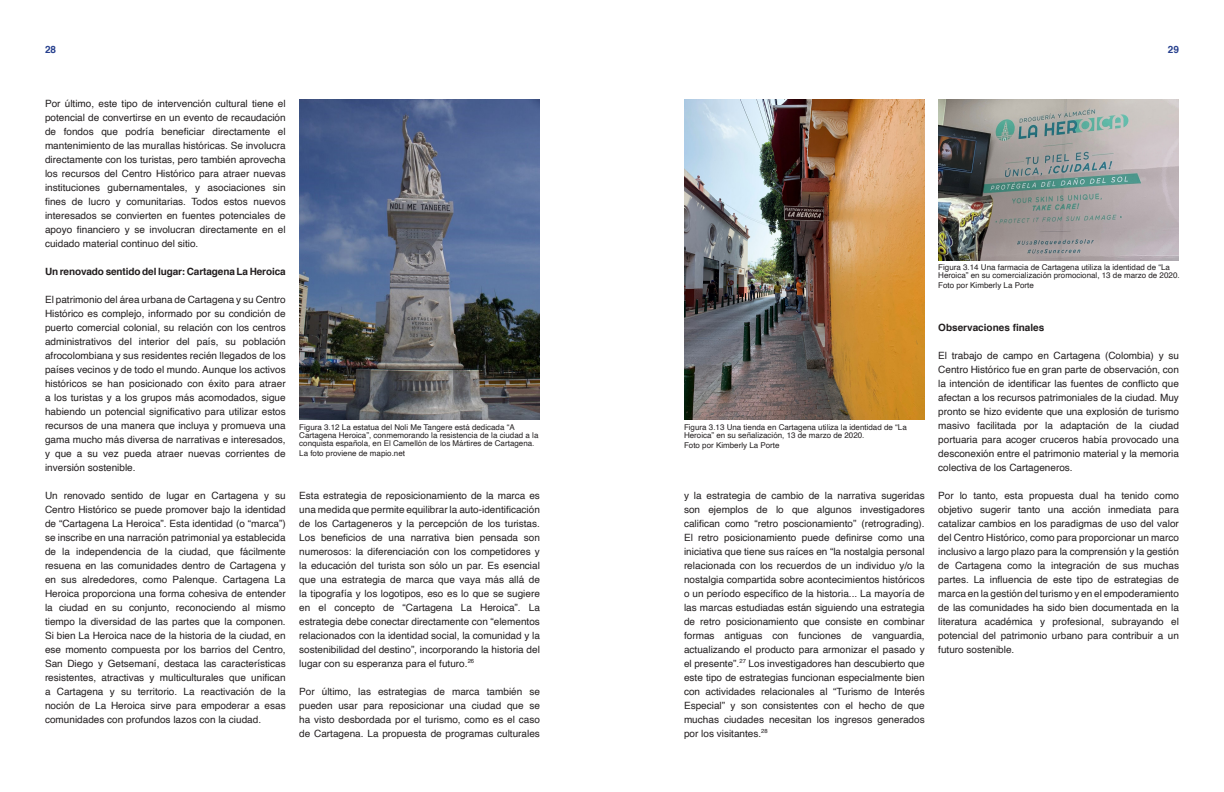
<style>
.page{position:relative;width:1224px;height:792px;background:#fff}
.page>*{position:absolute;margin:0;border:0;box-sizing:border-box;transform-origin:0 0}
.t1{font:10px/14px "Helvetica";color:#231f20;text-align:justify}
.t2{font:700 10px "Helvetica";letter-spacing:-.01em;color:#231f20}
.t3{font:700 10px "Helvetica";color:#27408e}
.t4{font:8px/8px "Helvetica";color:#231f20}
</style>
<div class="page">
<img style="left:299px;top:99px;width:241px;height:321px">
<img style="left:684px;top:99px;width:241px;height:321px">
<img style="left:938px;top:99px;width:241px;height:161px">
<p class="t3" style="left:45px;top:41px;width:13px">28</p>
<p class="t3" style="left:1168px;top:41px;width:13px">29</p>
<p class="t1" style="left:45px;top:96px;width:242px">Por último, este tipo de intervención cultural tiene el potencial de convertirse en un evento de recaudación de fondos que podría beneficiar directamente el mantenimiento de las murallas históricas. Se involucra directamente con los turistas, pero también aprovecha los recursos del Centro Histórico para atraer nuevas instituciones gubernamentales, y asociaciones sin fines de lucro y comunitarias. Todos estos nuevos interesados se convierten en fuentes potenciales de apoyo financiero y se involucran directamente en el cuidado material continuo del sitio.</p>
<p class="t2" style="left:45px;top:263px;width:242px">Un renovado sentido del lugar: Cartagena La Heroica</p>
<p class="t1" style="left:45px;top:292px;width:242px">El patrimonio del área urbana de Cartagena y su Centro Histórico es complejo, informado por su condición de puerto comercial colonial, su relación con los centros administrativos del interior del país, su población afrocolombiana y sus residentes recién llegados de los países vecinos y de todo el mundo. Aunque los activos históricos se han posicionado con éxito para atraer a los turistas y a los grupos más acomodados, sigue habiendo un potencial significativo para utilizar estos recursos de una manera que incluya y promueva una gama mucho más diversa de narrativas e interesados, y que a su vez pueda atraer nuevas corrientes de inversión sostenible.</p>
<p class="t1" style="left:45px;top:488px;width:242px">Un renovado sentido de lugar en Cartagena y su Centro Histórico se puede promover bajo la identidad de “Cartagena La Heroica”. Esta identidad (o “marca”) se inscribe en una narración patrimonial ya establecida de la independencia de la ciudad, que fácilmente resuena en las comunidades dentro de Cartagena y en sus alrededores, como Palenque. Cartagena La Heroica proporciona una forma cohesiva de entender la ciudad en su conjunto, reconociendo al mismo tiempo la diversidad de las partes que la componen.<br>Si bien La Heroica nace de la historia de la ciudad, en ese momento compuesta por los barrios del Centro, San Diego y Getsemaní, destaca las características resistentes, atractivas y multiculturales que unifican a Cartagena y su territorio. La reactivación de la noción de La Heroica sirve para empoderar a esas comunidades con profundos lazos con la ciudad.</p>
<p class="t4" style="left:299px;top:423px;width:241px">Figura 3.12 La estatua del Noli Me Tangere está dedicada “A<br>Cartagena Heroica”, conmemorando la resistencia de la ciudad a la conquista española, en El Camellón de los Mártires de Cartagena.</p>
<p class="t4" style="left:684px;top:423px;width:224px">Figura 3.13 Una tienda en Cartagena utiliza la identidad de “La<br>Heroica” en su señalización, 13 de marzo de 2020.</p>
<p class="t4" style="left:684px;top:441px;width:97px">Foto por Kimberly La Porte</p>
<p class="t4" style="left:299px;top:450px;width:107px">La foto proviene de mapio.net</p>
<p class="t1" style="left:299px;top:488px;width:242px">Esta estrategia de reposicionamiento de la marca es una medida que permite equilibrar la auto-identificación de los Cartageneros y la percepción de los turistas.<br>Los beneficios de una narrativa bien pensada son numerosos: la diferenciación con los competidores y la educación del turista son sólo un par. Es esencial que una estrategia de marca que vaya más allá de la tipografía y los logotipos, eso es lo que se sugiere en el concepto de “Cartagena La Heroica”. La estrategia debe conectar directamente con “elementos relacionados con la identidad social, la comunidad y la sostenibilidad del destino”, incorporando la historia del lugar con su esperanza para el futuro.<sup>26</sup></p>
<p class="t1" style="left:299px;top:684px;width:242px">Por último, las estrategias de marca también se pueden usar para reposicionar una ciudad que se ha visto desbordada por el turismo, como es el caso de Cartagena. La propuesta de programas culturales</p>
<p class="t1" style="left:684px;top:488px;width:242px">y la estrategia de cambio de la narrativa sugeridas son ejemplos de lo que algunos investigadores califican como “retro poscionamiento” (retrograding).<br>El retro posicionamiento puede definirse como una iniciativa que tiene sus raíces en “la nostalgia personal relacionada con los recuerdos de un individuo y/o la nostalgia compartida sobre acontecimientos históricos o un período específico de la historia... La mayoría de las marcas estudiadas están siguiendo una estrategia de retro posicionamiento que consiste en combinar formas antiguas con funciones de vanguardia, actualizando el producto para armonizar el pasado y el presente”.<sup>27</sup> Los investigadores han descubierto que este tipo de estrategias funcionan especialmente bien con actividades relacionales al “Turismo de Interés Especial” y son consistentes con el hecho de que muchas ciudades necesitan los ingresos generados por los visitantes.<sup>28</sup></p>
<p class="t4" style="left:938px;top:264px;width:243px">Figura 3.14 Una farmacia de Cartagena utiliza la identidad de “La<br>Heroica” en su comercialización promocional, 13 de marzo de 2020.</p>
<p class="t4" style="left:938px;top:282px;width:97px">Foto por Kimberly La Porte</p>
<p class="t2" style="left:938px;top:319px;width:108px">Observaciones finales</p>
<p class="t1" style="left:938px;top:348px;width:242px">El trabajo de campo en Cartagena (Colombia) y su Centro Histórico fue en gran parte de observación, con la intención de identificar las fuentes de conflicto que afectan a los recursos patrimoniales de la ciudad. Muy pronto se hizo evidente que una explosión de turismo masivo facilitada por la adaptación de la ciudad portuaria para acoger cruceros había provocado una desconexión entre el patrimonio material y la memoria colectiva de los Cartageneros.</p>
<p class="t1" style="left:938px;top:488px;width:242px">Por lo tanto, esta propuesta dual ha tenido como objetivo sugerir tanto una acción inmediata para catalizar cambios en los paradigmas de uso del valor del Centro Histórico, como para proporcionar un marco inclusivo a largo plazo para la comprensión y la gestión de Cartagena como la integración de sus muchas partes. La influencia de este tipo de estrategias de marca en la gestión del turismo y en el empoderamiento de las comunidades ha sido bien documentada en la literatura académica y profesional, subrayando el potencial del patrimonio urbano para contribuir a un futuro sostenible.</p>
</div>
